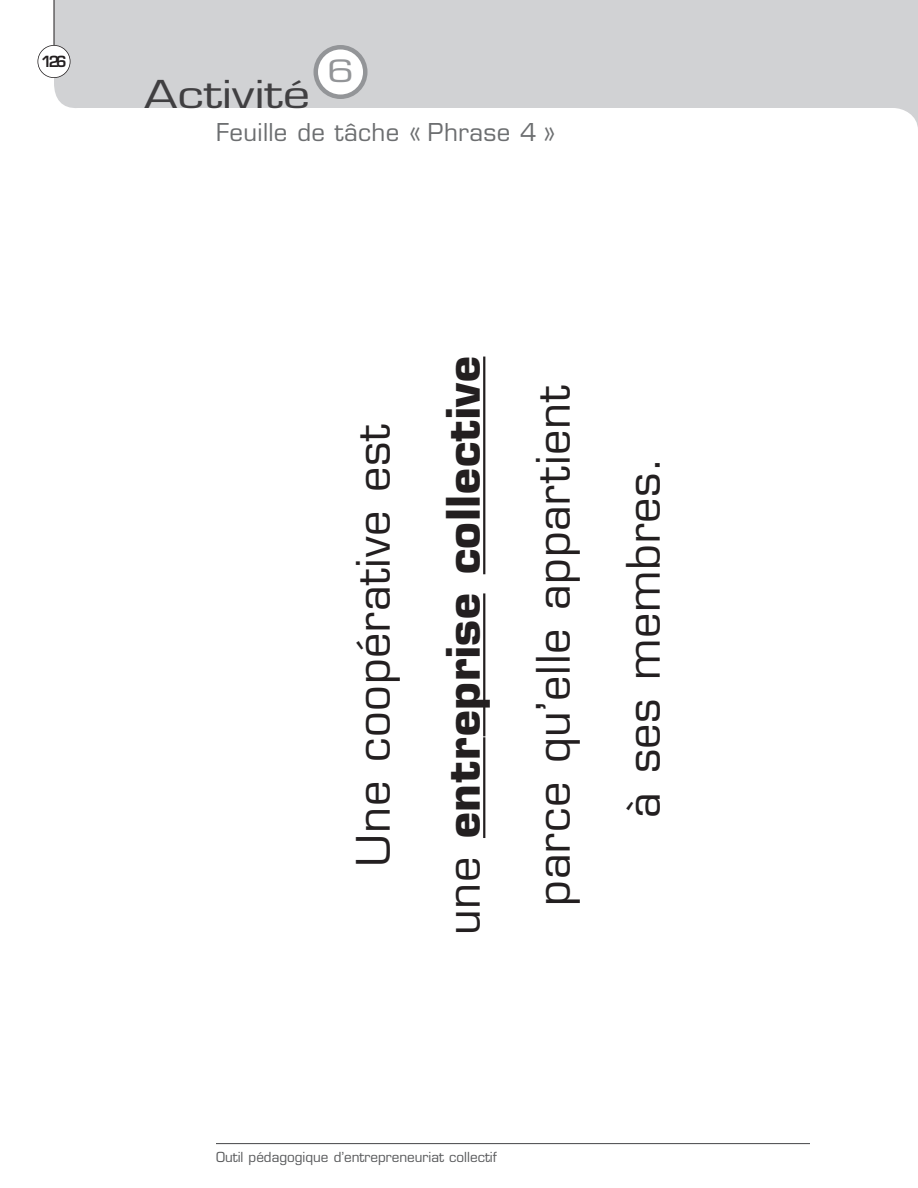
<style>
.page{position:relative;width:918px;height:1188px;background:#fff}
.page>*{position:absolute;margin:0;border:0;box-sizing:border-box;transform-origin:0 0}
.t1{font:45px/90px "Eurostile";letter-spacing:.015em;color:#231f20;text-align:center}
.t2{font:37.5px "Eurostile";color:#403f41;scale:1.3 1}
.t3{font:30px "Eurostile";color:#939598;scale:1.3 1}
.t4{font:24px "Eurostile";letter-spacing:.015em;color:#6c6e70}
.t5{font:600 15px "Eurostile";color:#231f20}
.t6{font:13.5px "Eurostile";color:#58595b}
.s1{font-weight:700}
</style>
<div class="page">
<svg style="left:54px;top:0;width:864px;height:127px;fill:#d1d2d4"></svg>
<div style="left:38px;top:45px;width:32px;height:33px;background:#fff;border-radius:50%"></div>
<div style="left:38px;top:45px;width:32px;height:33px;border:2px solid #231f20;border-radius:50%"></div>
<hr style="left:54px;top:0;width:1px;height:45px;background:#231f20">
<hr style="left:216px;top:1143px;width:594px;height:1px;background:#58595b">
<svg style="left:314px;top:45px;width:54px;height:54px"></svg>
<div style="left:318px;top:50px;width:45px;height:44px;background:#fff;border-radius:50%"></div>
<hr style="left:483px;top:737px;width:2px;height:101px;background:#231f20">
<hr style="left:483px;top:593px;width:2px;height:143px;background:#231f20">
<hr style="left:483px;top:357px;width:2px;height:217px;background:#231f20">
<p class="t5" style="left:41px;top:55px;width:27px">126</p>
<p class="t3" style="left:327px;top:59px;width:22px">6</p>
<p class="t2" style="left:144px;top:80px;width:129px">Activité</p>
<p class="t4" style="left:216px;top:123px;width:341px">Feuille de tâche « Phrase 4 »</p>
<p class="t1" style="left:333px;top:935px;width:580px;rotate:-90deg">Une coopérative est<br>une <span class="s1">entreprise collective </span>parce qu’elle appartient<br>à ses membres.</p>
<p class="t6" style="left:216px;top:1152px;width:282px">Outil pédagogique d’entrepreneuriat collectif</p>
</div>
